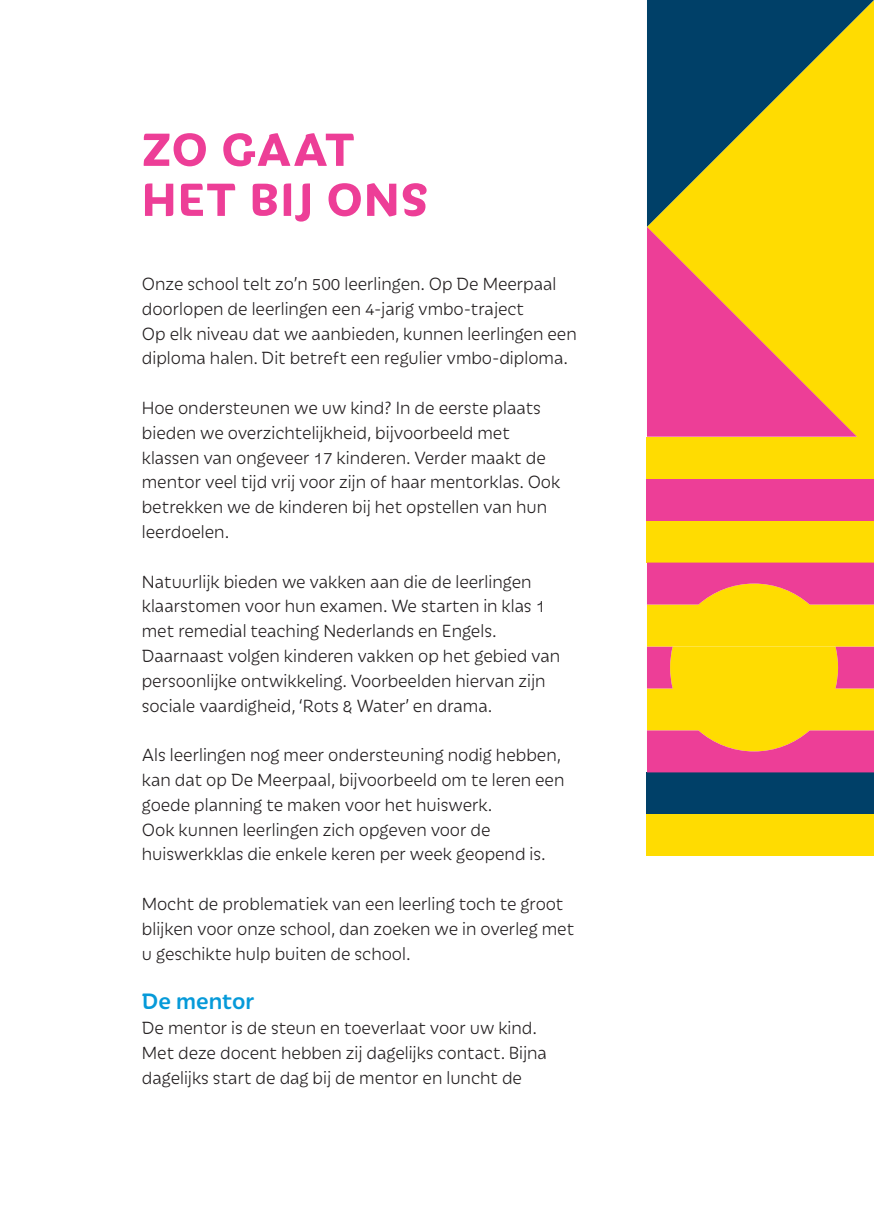
<style>
.page{position:relative;width:874px;height:1225px;background:#fff}
.page>*{position:absolute;margin:0;border:0;box-sizing:border-box;transform-origin:0 0}
.t1{font:700 50px/50px "Iskra";letter-spacing:.025em;color:#ed3e97}
.t2{font:500 24px "Iskra";color:#069ad9}
.t3{font:300 19px/24.8px "Iskra";color:#231f20}
</style>
<div class="page">
<div style="left:646px;top:772px;width:227px;height:42px;background:#004068"></div>
<div style="left:646px;top:814px;width:227px;height:42px;background:#ffdc01"></div>
<div style="left:646px;top:478px;width:227px;height:42px;background:#ed3e97"></div>
<div style="left:646px;top:520px;width:227px;height:42px;background:#ffdc01"></div>
<div style="left:646px;top:437px;width:227px;height:41px;background:#ffdc01"></div>
<svg style="left:646px;top:562px;width:227px;height:210px;background:#f8a03c"></svg>
<div style="left:856px;top:227px;width:17px;height:210px;background:#ffdc01"></div>
<svg style="left:647px;top:0;width:226px;height:227px;background:#7d8c35"></svg>
<svg style="left:647px;top:227px;width:209px;height:210px;background:#f58b4f"></svg>
<h1 class="t1" style="left:142px;top:121px;width:288px">ZO GAAT<br>HET BIJ ONS</h1>
<p class="t3" style="left:142px;top:270px;width:436px">Onze school telt zo’n 500 leerlingen. Op De Meerpaal doorlopen de leerlingen een 4-jarig vmbo-traject<br>Op elk niveau dat we aanbieden, kunnen leerlingen een diploma halen. Dit betreft een regulier vmbo-diploma.</p>
<p class="t3" style="left:142px;top:394px;width:420px">Hoe ondersteunen we uw kind? In de eerste plaats bieden we overzichtelijkheid, bijvoorbeeld met klassen van ongeveer 17 kinderen. Verder maakt de mentor veel tijd vrij voor zijn of haar mentorklas. Ook betrekken we de kinderen bij het opstellen van hun leerdoelen.</p>
<p class="t3" style="left:142px;top:568px;width:419px">Natuurlijk bieden we vakken aan die de leerlingen klaarstomen voor hun examen. We starten in klas 1 met remedial teaching Nederlands en Engels.<br>Daarnaast volgen kinderen vakken op het gebied van persoonlijke ontwikkeling. Voorbeelden hiervan zijn sociale vaardigheid, ‘Rots &amp; Water’ en drama.</p>
<p class="t3" style="left:142px;top:742px;width:424px">Als leerlingen nog meer ondersteuning nodig hebben, kan dat op De Meerpaal, bijvoorbeeld om te leren een goede planning te maken voor het huiswerk.<br>Ook kunnen leerlingen zich opgeven voor de huiswerkklas die enkele keren per week geopend is.</p>
<p class="t3" style="left:142px;top:890px;width:434px">Mocht de problematiek van een leerling toch te groot blijken voor onze school, dan zoeken we in overleg met u geschikte hulp buiten de school.</p>
<p class="t2" style="left:142px;top:984px;width:114px">De mentor</p>
<p class="t3" style="left:142px;top:1014px;width:406px">De mentor is de steun en toeverlaat voor uw kind.<br>Met deze docent hebben zij dagelijks contact. Bijna dagelijks start de dag bij de mentor en luncht de</p>
</div>
